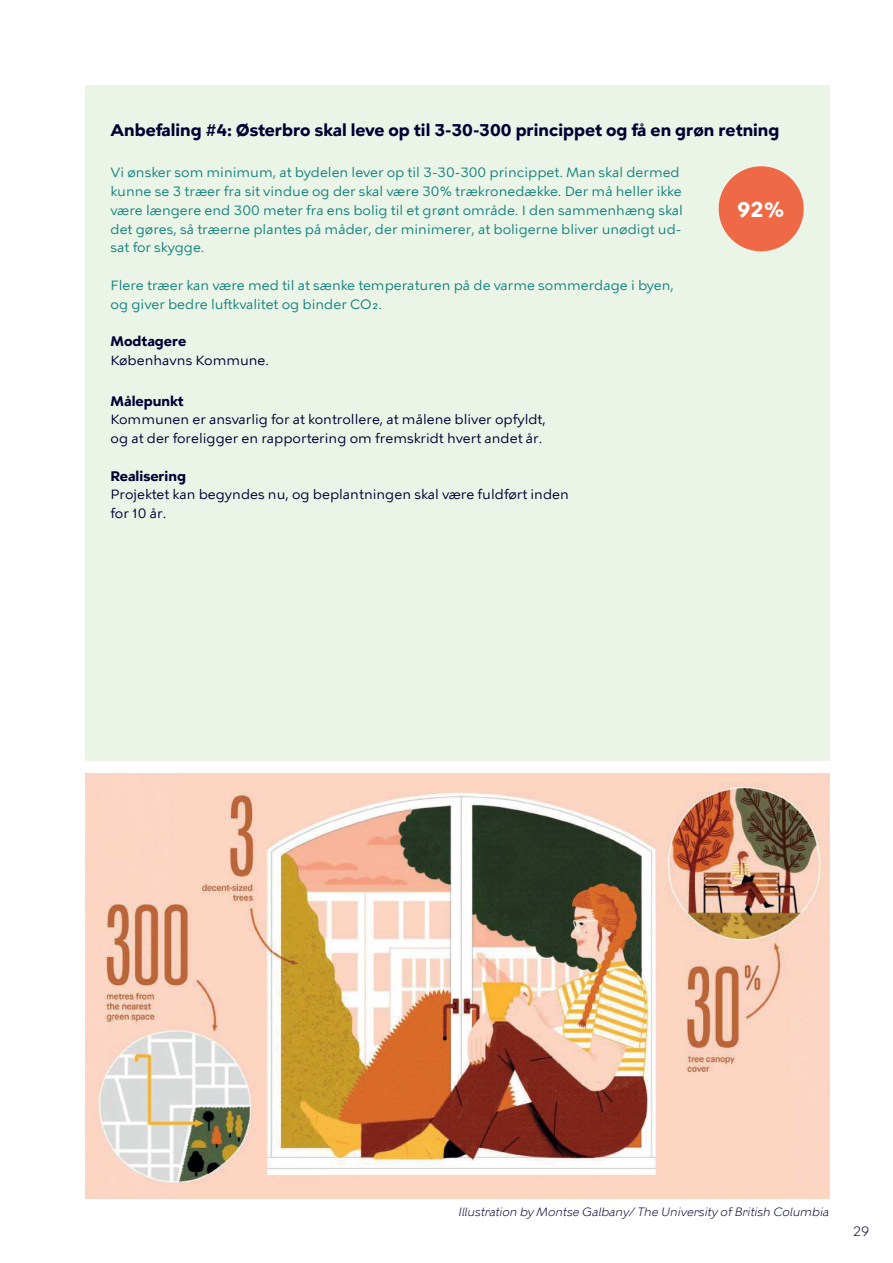
<style>
.page{position:relative;width:893px;height:1263px;background:#fff}
.page>*{position:absolute;margin:0;border:0;box-sizing:border-box;transform-origin:0 0}
.t1{font:700 21px "KBH Tekst";color:#fff}
.t2{font:700 16.5px "KBH Tekst";color:#003}
.t3{font:13.5px/18.8px "KBH Tekst";color:#16827e}
.t4{font:13.5px/18.8px "KBH Tekst";color:#003}
.t5{font:700 13.5px "KBH Tekst";color:#003}
.t6{font:300 13.5px "KBH";color:#003}
.t7{font:italic 300 12px "KBH";color:#003}
</style>
<div class="page">
<div style="left:85px;top:85px;width:744px;height:676px;background:#eaf5e7"></div>
<img style="left:85px;top:774px;width:744px;height:425px">
<div style="left:719px;top:166px;width:85px;height:85px;background:#f06946;border-radius:50%"></div>
<p class="t2" style="left:111px;top:121px;width:670px">Anbefaling #4: Østerbro skal leve op til 3-30-300 princippet og få en grøn retning</p>
<p class="t3" style="left:111px;top:163px;width:574px">Vi ønsker som minimum, at bydelen lever op til 3-30-300 princippet. Man skal dermed kunne se 3 træer fra sit vindue og der skal være 30% trækronedække. Der må heller ikke være længere end 300 meter fra ens bolig til et grønt område. I den sammenhæng skal det gøres, så træerne plantes på måder, der minimerer, at boligerne bliver unødigt ud&shy;sat for skygge.</p>
<p class="t3" style="left:111px;top:276px;width:565px">Flere træer kan være med til at sænke temperaturen på de varme sommerdage i byen, og giver bedre luftkvalitet og binder CO2.</p>
<p class="t5" style="left:111px;top:334px;width:77px">Modtagere</p>
<p class="t4" style="left:111px;top:351px;width:160px">Københavns Kommune.</p>
<p class="t5" style="left:111px;top:393px;width:75px">Målepunkt</p>
<p class="t4" style="left:111px;top:411px;width:437px">Kommunen er ansvarlig for at kontrollere, at målene bliver opfyldt, og at der foreligger en rapportering om fremskridt hvert andet år.</p>
<p class="t5" style="left:111px;top:468px;width:77px">Realisering</p>
<p class="t4" style="left:111px;top:486px;width:460px">Projektet kan begyndes nu, og beplantningen skal være fuldført inden for 10 år.</p>
<h1 class="t1" style="left:737px;top:198px;width:49px">92%</h1>
<p class="t7" style="left:458px;top:1208px;width:372px">Illustration by Montse Galbany/ The University of British Columbia</p>
<p class="t6" style="left:853px;top:1226px;width:18px">29</p>
</div>
